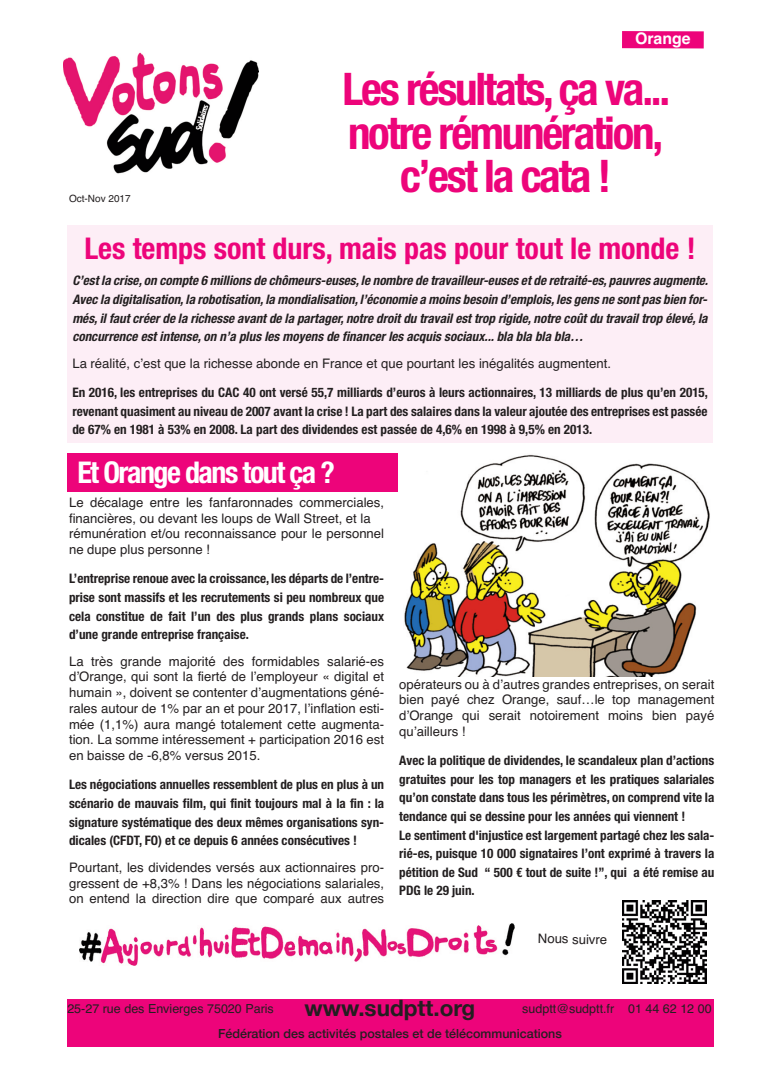
<style>
.page{position:relative;width:780px;height:1088px;background:#fff}
.page>*{position:absolute;margin:0;border:0;box-sizing:border-box;transform-origin:0 0}
.t1{font:700 condensed 45px/43.8px "Helvetica Neue";letter-spacing:-.05em;color:#ed047a;text-align:center}
.t2{font:700 condensed 30px "Helvetica Neue";color:#ed047a}
.t3{font:700 condensed 30px "Helvetica Neue";letter-spacing:-.05em;color:#fff}
.t4{font:700 22.5px "Helvetica Neue";color:#231f20}
.t5{font:700 15.88px "Helvetica";letter-spacing:-.005em;color:#fff}
.t6{font:700 condensed 13.12px/18.6px "Helvetica Neue";color:#231f20;text-align:justify}
.t7{font:13.12px/15.8px "Helvetica";color:#231f20;text-align:justify}
.t8{font:italic 700 condensed 13.12px/18.6px "Helvetica Neue";color:#231f20;text-align:justify}
.t9{font:12.5px "Helvetica";color:#231f20}
.t10{font:500 12.5px "Helvetica Neue";color:#231f20}
.t11{font:10px "Helvetica";color:#231f20}
</style>
<div class="page">
<div style="left:67px;top:998px;width:646px;height:48px;background:#ed047a"></div>
<img style="left:64px;top:52px;width:195px;height:122px">
<div style="left:622px;top:31px;width:81px;height:17px;background:#ed047a"></div>
<div style="left:67px;top:453px;width:330px;height:38px;background:#ed047a"></div>
<div style="left:67px;top:225px;width:645px;height:217px;background:#fdeef6"></div>
<img style="left:622px;top:900px;width:84px;height:84px">
<img style="left:404px;top:454px;width:306px;height:222px">
<img style="left:79px;top:924px;width:435px;height:41px">
<p class="t11" style="left:69px;top:193px;width:63px">Oct-Nov 2017</p>
<p class="t5" style="left:635px;top:30px;width:57px">Orange</p>
<h1 class="t1" style="left:342px;top:64px;width:329px">Les résultats,ça va... notre rémunération, c’est la cata !</h1>
<h2 class="t2" style="left:84px;top:223px;width:612px">Les temps sont durs, mais pas pour tout le monde !</h2>
<p class="t8" style="left:72px;top:270px;width:641px">C’est la crise, on compte 6 millions de chômeurs-euses, le nombre de travailleur-euses et de retraité-es, pauvres augmente.<br>Avec la digitalisation, la robotisation, la mondialisation, l’économie a moins besoin d’emplois, les gens ne sont pas bien for&shy;més, il faut créer de la richesse avant de la partager, notre droit du travail est trop rigide, notre coût du travail trop élevé, la concurrence est intense, on n’a plus les moyens de financer les acquis sociaux... bla bla bla bla…</p>
<p class="t7" style="left:72px;top:355px;width:540px">La réalité, c’est que la richesse abonde en France et que pourtant les inégalités augmentent.</p>
<p class="t6" style="left:72px;top:382px;width:637px">En 2016, les entreprises du CAC 40 ont versé 55,7 milliards d’euros à leurs actionnaires, 13 milliards de plus qu’en 2015, revenant quasiment au niveau de 2007 avant la crise ! La part des salaires dans la valeur ajoutée des entreprises est passée de 67% en 1981 à 53% en 2008. La part des dividendes est passée de 4,6% en 1998 à 9,5% en 2013.</p>
<h2 class="t3" style="left:77px;top:447px;width:259px">Et Orange dans tout ça ?</h2>
<p class="t7" style="left:69px;top:494px;width:316px;text-align:left">Le décalage entre les fanfaronnades commerciales, financières, ou devant les loups de Wall Street, et la rémunération et/ou reconnaissance pour le personnel ne dupe plus personne !</p>
<p class="t6" style="left:69px;top:568px;width:316px">L’entreprise renoue avec la croissance, les départs de l’entre&shy;prise sont massifs et les recrutements si peu nombreux que cela constitue de fait l’un des plus grands plans sociaux d’une grande entreprise française.</p>
<p class="t7" style="left:69px;top:653px;width:316px">La très grande majorité des formidables salarié-es d’Orange, qui sont la fierté de l’employeur « digital et humain », doivent se contenter d’augmentations géné&shy;rales autour de 1% par an et pour 2017, l’inflation esti&shy;mée (1,1%) aura mangé totalement cette augmenta&shy;tion. La somme intéressement + participation 2016 est en baisse de -6,8% versus 2015.</p>
<p class="t6" style="left:69px;top:774px;width:316px">Les négociations annuelles ressemblent de plus en plus à un scénario de mauvais film, qui finit toujours mal à la fin : la signature systématique des deux mêmes organisations syn&shy;dicales (CFDT, FO) et ce depuis 6 années consécutives !</p>
<p class="t7" style="left:69px;top:859px;width:316px">Pourtant, les dividendes versés aux actionnaires pro&shy;gressent de +8,3% ! Dans les négociations salariales, on entend la direction dire que comparé aux autres</p>
<p class="t7" style="left:399px;top:676px;width:316px">opérateurs ou à d’autres grandes entreprises, on serait bien payé chez Orange, sauf…le top management d’Orange qui serait notoirement moins bien payé qu’ailleurs !</p>
<p class="t6" style="left:399px;top:750px;width:316px;text-align:left">Avec la politique de dividendes, le scandaleux plan d’actions gratuites pour les top managers et les pratiques salariales qu’on constate dans tous les périmètres, on comprend vite la tendance qui se dessine pour les années qui viennent !<br>Le sentiment d'injustice est largement partagé chez les sala&shy;rié-es, puisque 10 000 signataires l’ont exprimé à travers la pétition de Sud “ 500 € tout de suite !”, qui a été remise au PDG le 29 juin.</p>
<p class="t7" style="left:538px;top:930px;width:71px;rotate:1deg">Nous suivre</p>
<h3 class="t4" style="left:304px;top:993px;width:172px">www.sudptt.org</h3>
<p class="t10" style="left:218px;top:1026px;width:345px">Fédération des activités postales et de télécommunications</p>
<p class="t9" style="left:67px;top:1002px;width:208px">25-27 rue des Envierges 75020 Paris</p>
<p class="t9" style="left:522px;top:1002px;width:191px">sudptt@sudptt.fr 01 44 62 12 00</p>
</div>
